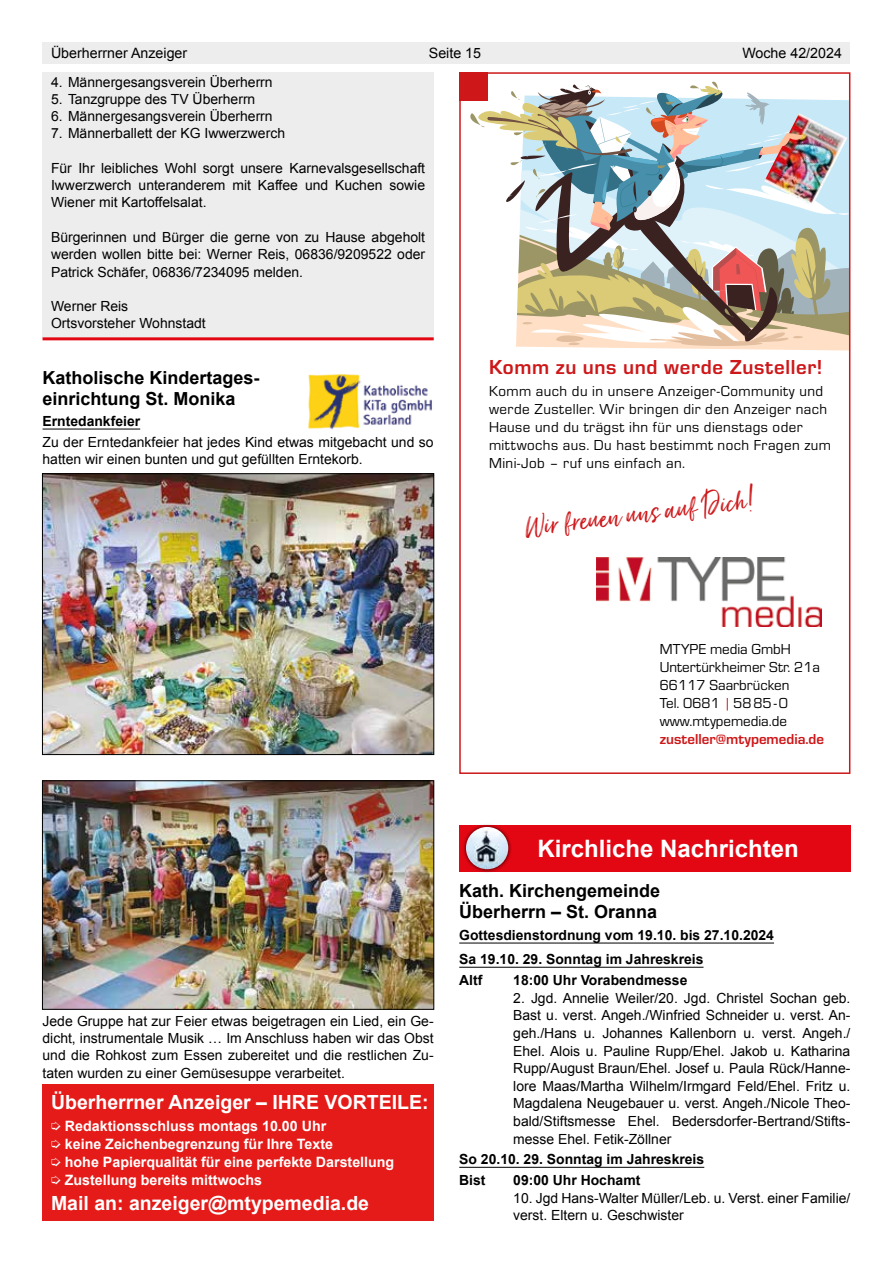
<style>
.page{position:relative;width:893px;height:1263px;background:#fff}
.page>*{position:absolute;margin:0;border:0;box-sizing:border-box;transform-origin:0 0}
.t1{font:37.5px "Just Lovely";color:#cd1719}
.t2{font:700 24px "Arial";color:#fff}
.t3{font:700 21px "Eurostile";letter-spacing:.03em;color:#cd1719}
.t4{font:700 19.5px "Arial";color:#fff}
.t5{font:700 18px/21px "Arial";color:#000}
.t6{font:15px/18px "Eurostile";letter-spacing:.03em;color:#000}
.t7{font:15px/18px "Eurostile";color:#000}
.t8{font:700 15px "Eurostile";color:#cd1719}
.t9{font:700 14.25px/18px "Arial";color:#fff}
.t10{font:14.25px "Arial";color:#000}
.t11{font:13.95px/17.2px "Arial";color:#000;text-align:justify}
.t12{font:700 13.95px/24.2px "Arial";color:#000}
.s1{color:#cd1719}
</style>
<div class="page">
<div style="left:43px;top:43px;width:807px;height:21px;background:#ededed"></div>
<div style="left:43px;top:72px;width:391px;height:265px;background:#ededed"></div>
<hr style="left:43px;top:337px;width:391px;height:3px;background:#e30613">
<hr style="left:43px;top:429px;width:97px;height:1px;background:#000">
<img style="left:308px;top:374px;width:124px;height:55px">
<img style="left:44px;top:475px;width:388px;height:278px">
<div style="left:42px;top:473px;width:392px;height:282px;border:1px solid #000"></div>
<img style="left:44px;top:782px;width:388px;height:225px">
<div style="left:42px;top:780px;width:392px;height:229px;border:1px solid #000"></div>
<hr style="left:459px;top:943px;width:315px;height:1px;background:#000">
<hr style="left:459px;top:967px;width:244px;height:1px;background:#000">
<hr style="left:459px;top:1167px;width:245px;height:1px;background:#000">
<div style="left:459px;top:825px;width:391px;height:46px;background:#e30613"></div>
<div style="left:463px;top:824px;width:49px;height:49px;background:#000;opacity:.7"></div>
<img style="left:466px;top:827px;width:42px;height:42px;border-radius:21px">
<svg style="left:470px;top:81px;width:377px;height:270px"></svg>
<img style="left:596px;top:557px;width:226px;height:69px">
<div style="left:459px;top:72px;width:29px;height:29px;background:#cd1719"></div>
<div style="left:459px;top:72px;width:391px;height:702px;border:2px solid #cd1719"></div>
<div style="left:43px;top:1084px;width:391px;height:136px;background:#e41b18"></div>
<p class="t10" style="left:51px;top:44px;width:138px">Überherrner Anzeiger</p>
<p class="t10" style="left:429px;top:44px;width:54px">Seite 15</p>
<p class="t10" style="left:742px;top:44px;width:101px">Woche 42/2024</p>
<p class="t11" style="left:51px;top:73px;width:223px">4. Männergesangsverein Überherrn</p>
<p class="t11" style="left:51px;top:91px;width:206px">5. Tanzgruppe des TV Überherrn</p>
<p class="t11" style="left:51px;top:108px;width:223px">6. Männergesangsverein Überherrn</p>
<p class="t11" style="left:51px;top:125px;width:236px">7. Männerballett der KG Iwwerzwerch</p>
<p class="t11" style="left:51px;top:160px;width:376px">Für Ihr leibliches Wohl sorgt unsere Karnevalsgesellschaft Iwwerzwerch unteranderem mit Kaffee und Kuchen sowie Wiener mit Kartoffelsalat.</p>
<p class="t11" style="left:51px;top:229px;width:376px">Bürgerinnen und Bürger die gerne von zu Hause abgeholt werden wollen bitte bei: Werner Reis, 06836/9209522 oder Patrick Schäfer, 06836/7234095 melden.</p>
<p class="t11" style="left:51px;top:298px;width:156px">Werner Reis<br>Ortsvorsteher Wohnstadt</p>
<p class="t5" style="left:43px;top:367px;width:219px">Katholische Kindertages&shy;einrichtung St. Monika</p>
<p class="t12" style="left:43px;top:409px;width:99px">Erntedankfeier</p>
<p class="t11" style="left:43px;top:433px;width:393px">Zu der Erntedankfeier hat jedes Kind etwas mitgebacht und so hatten wir einen bunten und gut gefüllten Erntekorb.</p>
<h3 class="t3" style="left:489px;top:352px;width:335px">Komm zu uns und werde Zusteller!</h3>
<p class="t6" style="left:489px;top:382px;width:344px">Komm auch du in unsere Anzeiger-Community und werde Zusteller. Wir bringen dir den Anzeiger nach Hause und du trägst ihn für uns dienstags oder mittwochs aus. Du hast bestimmt noch Fragen zum Mini-Job – ruf uns einfach an.</p>
<h1 class="t1" style="left:522px;top:504px;width:233px;rotate:-7deg">Wir freuen uns auf Dich!</h1>
<p class="t7" style="left:660px;top:639px;width:162px">MTYPE media GmbH<br>Untertürkheimer Str. 21a<br>66117 Saarbrücken<br>Tel. 0681 <span class="s1">|</span>5885-0 www.mtypemedia.de</p>
<p class="t8" style="left:660px;top:728px;width:166px">zusteller@mtypemedia.de</p>
<p class="t11" style="left:43px;top:1012px;width:393px">Jede Gruppe hat zur Feier etwas beigetragen ein Lied, ein Ge&shy;dicht, instrumentale Musik … Im Anschluss haben wir das Obst und die Rohkost zum Essen zubereitet und die restlichen Zu&shy;taten wurden zu einer Gemüsesuppe verarbeitet.</p>
<h3 class="t4" style="left:51px;top:1089px;width:379px">Überherrner Anzeiger – IHRE VORTEILE:</h3>
<p class="t9" style="left:51px;top:1117px;width:345px">➭ Redaktionsschluss montags 10.00 Uhr<br>➭ keine Zeichenbegrenzung für Ihre Texte<br>➭ hohe Papierqualität für eine perfekte Darstellung ➭ Zustellung bereits mittwochs</p>
<h3 class="t4" style="left:51px;top:1191px;width:320px">Mail an: anzeiger@mtypemedia.de</h3>
<h2 class="t2" style="left:537px;top:832px;width:263px">Kirchliche Nachrichten</h2>
<p class="t5" style="left:459px;top:881px;width:203px">Kath. Kirchengemeinde<br>Überherrn – St. Oranna</p>
<p class="t12" style="left:459px;top:923px;width:316px">Gottesdienstordnung vom 19.10. bis 27.10.2024<br>Sa 19.10. 29. Sonntag im Jahreskreis</p>
<p class="t12" style="left:459px;top:969px;width:25px">Altf</p>
<p class="t12" style="left:513px;top:969px;width:176px">18:00 Uhr Vorabendmesse</p>
<p class="t11" style="left:513px;top:989px;width:339px">2. Jgd. Annelie Weiler/20. Jgd. Christel Sochan geb.<br>Bast u. verst. Angeh./Winfried Schneider u. verst. An&shy;geh./Hans u. Johannes Kallenborn u. verst. Angeh./ Ehel. Alois u. Pauline Rupp/Ehel. Jakob u. Katharina Rupp/August Braun/Ehel. Josef u. Paula Rück/Hanne&shy;lore Maas/Martha Wilhelm/Irmgard Feld/Ehel. Fritz u.<br>Magdalena Neugebauer u. verst. Angeh./Nicole Theo&shy;bald/Stiftsmesse Ehel. Bedersdorfer-Bertrand/Stifts&shy;messe Ehel. Fetik-Zöllner</p>
<p class="t12" style="left:459px;top:1149px;width:247px;line-height:21px">So 20.10. 29. Sonntag im Jahreskreis<br>Bist</p>
<p class="t12" style="left:513px;top:1169px;width:129px">09:00 Uhr Hochamt</p>
<p class="t11" style="left:513px;top:1189px;width:339px">10. Jgd Hans-Walter Müller/Leb. u. Verst. einer Familie/ verst. Eltern u. Geschwister</p>
</div>
